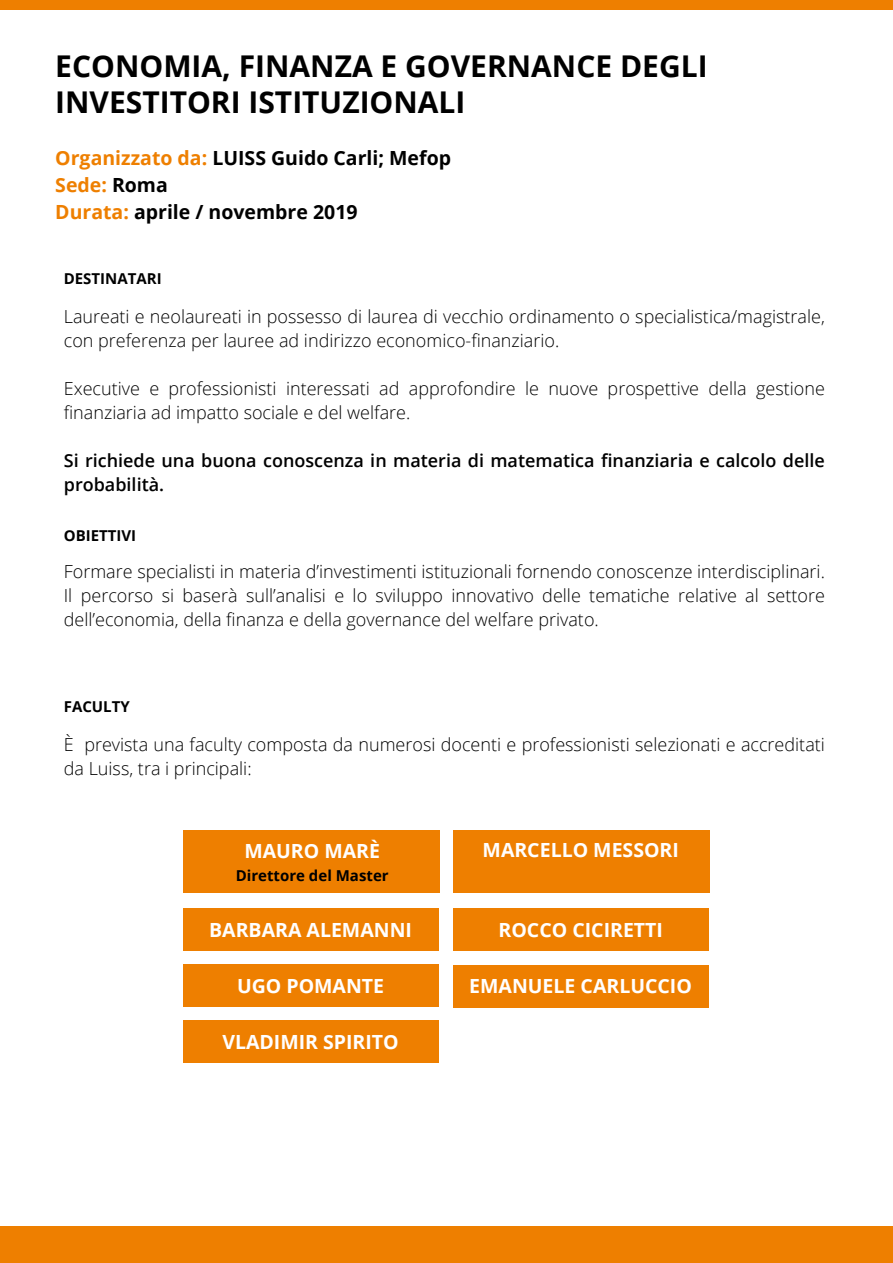
<style>
.page{position:relative;width:893px;height:1263px;background:#fff}
.page>*{position:absolute;margin:0;border:0;box-sizing:border-box;transform-origin:0 0}
.t1{font:700 30px/36px "Open Sans";color:#000}
.t2{font:700 19.5px "Open Sans";color:#fff}
.t3{font:700 19.5px/27px "Open Sans";color:#000}
.t4{font:300 18px/24px "Open Sans";color:#000}
.t5{font:600 18px/24px "Open Sans";color:#000}
.t6{font:700 15px "Open Sans";color:#000}
.s1{color:#ee7f00}
</style>
<div class="page">
<div style="left:0;top:0;width:893px;height:9px;background:#ee7f00"></div>
<div style="left:0;top:1226px;width:893px;height:37px;background:#ee7f00"></div>
<div style="left:453px;top:830px;width:257px;height:63px;background:#ee7f00"></div>
<div style="left:183px;top:908px;width:255px;height:42px;background:#ee7f00"></div>
<div style="left:453px;top:965px;width:255px;height:42px;background:#ee7f00"></div>
<div style="left:183px;top:964px;width:255px;height:42px;background:#ee7f00"></div>
<div style="left:453px;top:908px;width:255px;height:43px;background:#ee7f00"></div>
<div style="left:183px;top:1020px;width:255px;height:43px;background:#ee7f00"></div>
<div style="left:183px;top:830px;width:257px;height:63px;background:#ee7f00"></div>
<h1 class="t1" style="left:55px;top:47px;width:654px">ECONOMIA, FINANZA E GOVERNANCE DEGLI<br>INVESTITORI ISTITUZIONALI</h1>
<p class="t3" style="left:55px;top:144px;width:397px"><span class="s1">Organizzato da:</span> LUISS Guido Carli; Mefop<br><span class="s1">Sede:</span> Roma<br><span class="s1">Durata:</span> aprile / novembre 2019</p>
<p class="t6" style="left:64px;top:268px;width:99px">DESTINATARI</p>
<p class="t4" style="left:64px;top:303px;width:763px">Laureati e neolaureati in possesso di laurea di vecchio ordinamento o specialistica/magistrale, con preferenza per lauree ad indirizzo economico-finanziario.</p>
<p class="t4" style="left:64px;top:375px;width:763px">Executive e professionisti interessati ad approfondire le nuove prospettive della gestione finanziaria ad impatto sociale e del welfare.</p>
<p class="t5" style="left:64px;top:448px;width:763px">Si richiede una buona conoscenza in materia di matematica finanziaria e calcolo delle probabilità.</p>
<p class="t6" style="left:64px;top:525px;width:74px">OBIETTIVI</p>
<p class="t4" style="left:64px;top:559px;width:763px;text-align:justify">Formare specialisti in materia d’investimenti istituzionali fornendo conoscenze interdisciplinari.<br>Il percorso si baserà sull’analisi e lo sviluppo innovativo delle tematiche relative al settore dell’economia, della finanza e della governance del welfare privato.</p>
<p class="t6" style="left:64px;top:696px;width:68px">FACULTY</p>
<p class="t4" style="left:64px;top:732px;width:763px">È prevista una faculty composta da numerosi docenti e professionisti selezionati e accreditati da Luiss, tra i principali:</p>
<p class="t2" style="left:244px;top:837px;width:137px">MAURO MARÈ</p>
<p class="t6" style="left:236px;top:865px;width:154px">Direttore del Master</p>
<p class="t2" style="left:209px;top:916px;width:204px">BARBARA ALEMANNI</p>
<p class="t2" style="left:483px;top:836px;width:198px">MARCELLO MESSORI</p>
<p class="t2" style="left:499px;top:916px;width:166px">ROCCO CICIRETTI</p>
<p class="t2" style="left:237px;top:972px;width:149px">UGO POMANTE</p>
<p class="t2" style="left:469px;top:972px;width:224px">EMANUELE CARLUCCIO</p>
<p class="t2" style="left:222px;top:1028px;width:178px">VLADIMIR SPIRITO</p>
</div>
